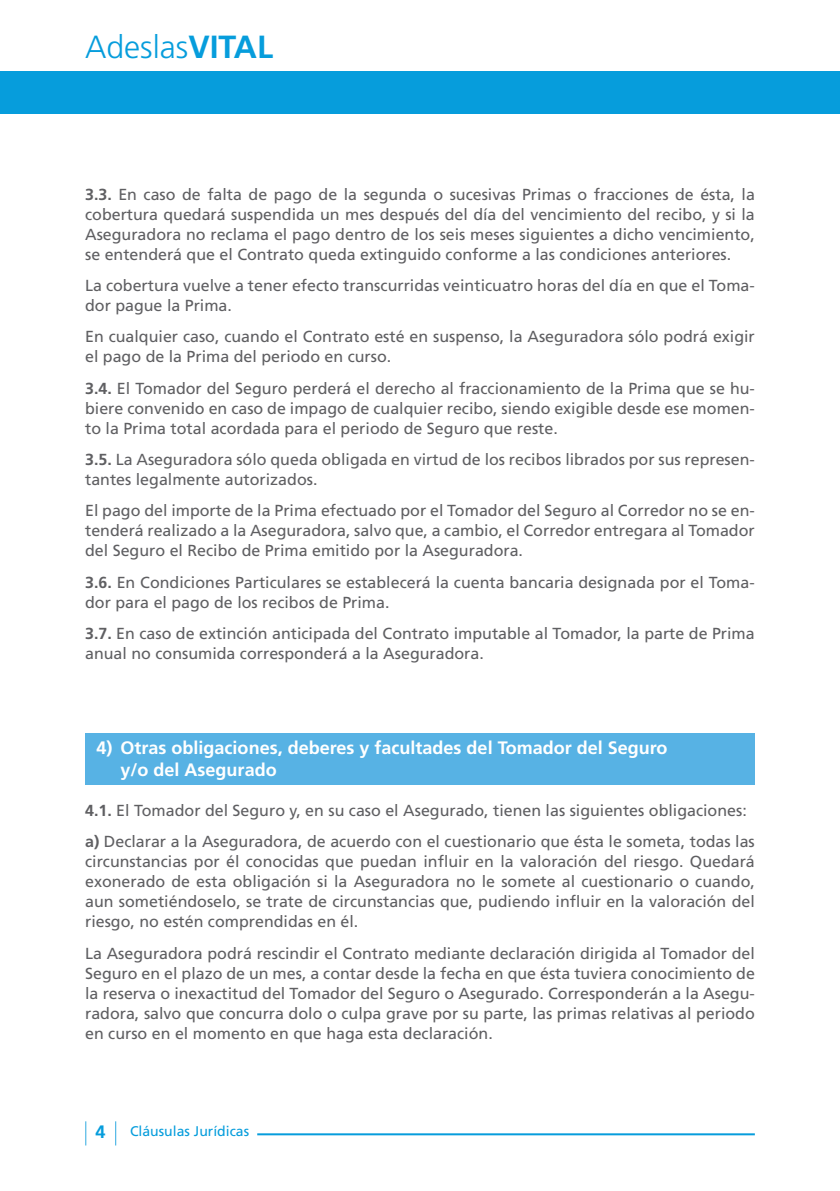
<style>
.page{position:relative;width:840px;height:1191px;background:#fff}
.page>*{position:absolute;margin:0;border:0;box-sizing:border-box;transform-origin:0 0}
.t1{font:300 32px "Frutiger";color:#069ddc}
.t2{font:700 18px/22px "Frutiger";color:#fff}
.t3{font:700 18px "Frutiger";color:#069ddc}
.t4{font:16px/20px "Frutiger";color:#5f5f62}
.t5{font:14px "Frutiger";color:#069ddc}
.s1{font-weight:700}
</style>
<div class="page">
<div style="left:0;top:71px;width:839px;height:43px;background:#069ddc"></div>
<hr style="left:257px;top:1133px;width:497px;height:2px;background:#069ddc">
<svg style="left:115px;top:1121px;width:1px;height:24px"></svg>
<svg style="left:85px;top:1121px;width:1px;height:24px"></svg>
<div style="left:85px;top:733px;width:669px;height:51px;background:#57b2e4"></div>
<h1 class="t1" style="left:85px;top:29px;width:189px">Adeslas<span class="s1">VITAL</span></h1>
<p class="t4" style="left:85px;top:184px;width:671px;text-align:justify"><span class="s1">3.3.</span> En caso de falta de pago de la segunda o sucesivas Primas o fracciones de ésta, la cobertura quedará suspendida un mes después del día del vencimiento del recibo, y si la Aseguradora no reclama el pago dentro de los seis meses siguientes a dicho vencimiento, se entenderá que el Contrato queda extinguido conforme a las condiciones anteriores.</p>
<p class="t4" style="left:85px;top:275px;width:670px">La cobertura vuelve a tener efecto transcurridas veinticuatro horas del día en que el Toma&shy;dor pague la Prima.</p>
<p class="t4" style="left:85px;top:327px;width:670px">En cualquier caso, cuando el Contrato esté en suspenso, la Aseguradora sólo podrá exigir el pago de la Prima del periodo en curso.</p>
<p class="t4" style="left:85px;top:378px;width:671px;text-align:justify"><span class="s1">3.4.</span> El Tomador del Seguro perderá el derecho al fraccionamiento de la Prima que se hu&shy;biere convenido en caso de impago de cualquier recibo, siendo exigible desde ese momen&shy;to la Prima total acordada para el periodo de Seguro que reste.</p>
<p class="t4" style="left:85px;top:449px;width:670px"><span class="s1">3.5.</span> La Aseguradora sólo queda obligada en virtud de los recibos librados por sus represen&shy;tantes legalmente autorizados.</p>
<p class="t4" style="left:85px;top:501px;width:671px;text-align:justify">El pago del importe de la Prima efectuado por el Tomador del Seguro al Corredor no se en&shy;tenderá realizado a la Aseguradora, salvo que, a cambio, el Corredor entregara al Tomador del Seguro el Recibo de Prima emitido por la Aseguradora.</p>
<p class="t4" style="left:85px;top:572px;width:670px"><span class="s1">3.6.</span> En Condiciones Particulares se establecerá la cuenta bancaria designada por el Toma&shy;dor para el pago de los recibos de Prima.</p>
<p class="t4" style="left:85px;top:623px;width:670px"><span class="s1">3.7.</span> En caso de extinción anticipada del Contrato imputable al Tomador, la parte de Prima anual no consumida corresponderá a la Aseguradora.</p>
<p class="t2" style="left:120px;top:737px;width:548px;text-indent:-24px">4) Otras obligaciones, deberes y facultades del Tomador del Seguro y/o del Asegurado</p>
<p class="t4" style="left:85px;top:794px;width:670px;line-height:31.4px"><span class="s1">4.1.</span> El Tomador del Seguro y, en su caso el Asegurado, tienen las siguientes obligaciones: <span class="s1">a)</span> Declarar a la Aseguradora, de acuerdo con el cuestionario que ésta le someta, todas las</p>
<p class="t4" style="left:85px;top:851px;width:671px;text-align:justify">circunstancias por él conocidas que puedan influir en la valoración del riesgo. Quedará exonerado de esta obligación si la Aseguradora no le somete al cuestionario o cuando, aun sometiéndoselo, se trate de circunstancias que, pudiendo influir en la valoración del riesgo, no estén comprendidas en él.</p>
<p class="t4" style="left:85px;top:943px;width:671px;text-align:justify">La Aseguradora podrá rescindir el Contrato mediante declaración dirigida al Tomador del Seguro en el plazo de un mes, a contar desde la fecha en que ésta tuviera conocimiento de la reserva o inexactitud del Tomador del Seguro o Asegurado. Corresponderán a la Asegu&shy;radora, salvo que concurra dolo o culpa grave por su parte, las primas relativas al periodo en curso en el momento en que haga esta declaración.</p>
<p class="t3" style="left:95px;top:1121px;width:12px">4</p>
<p class="t5" style="left:130px;top:1123px;width:121px">Cláusulas Jurídicas</p>
</div>
